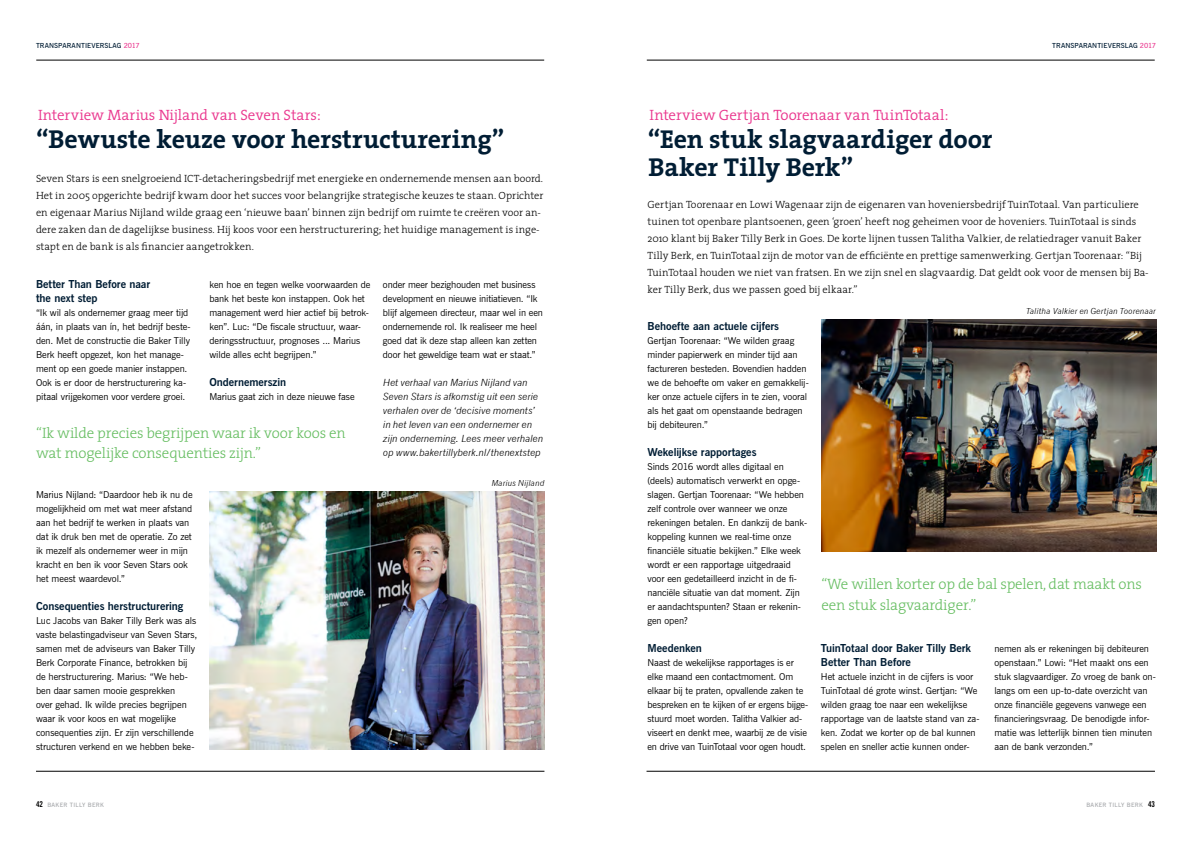
<style>
.page{position:relative;width:1191px;height:842px;background:#fff}
.page>*{position:absolute;margin:0;border:0;box-sizing:border-box;transform-origin:0 0}
.t1{font:700 26px/28px "The Serif";letter-spacing:-.005em;color:#001d34}
.t2{font:300 15px/20px "The Serif";letter-spacing:-.01em;color:#65bd60}
.t3{font:300 15px "The Serif";letter-spacing:-.005em;color:#ea368e}
.t4{font:700 11px/14px "News Gothic BT";letter-spacing:-.005em;color:#001d34}
.t5{font:300 10.5px/17px "The Serif";color:#000}
.t6{font:9.5px/14px "News Gothic BT";letter-spacing:-.005em;color:#000}
.t7{font:italic 9.5px/14px "News Gothic";letter-spacing:-.005em;color:#000}
.t8{font:italic 8px "News Gothic";letter-spacing:.01em;color:#000}
.t9{font:600 7px "News Gothic BT";letter-spacing:.01em;color:#001d34}
.t10{font:600 6px "News Gothic BT";letter-spacing:.05em;color:#a7a9ac}
.s1{color:#ea368e}
.s2{font-weight:700;font-stretch:condensed;font-size:8px;color:#000}
</style>
<div class="page">
<hr style="left:36px;top:771px;width:508px;height:1px;background:#000">
<hr style="left:646px;top:771px;width:509px;height:1px;background:#000">
<hr style="left:647px;top:60px;width:507px;height:1px;background:#000">
<hr style="left:36px;top:60px;width:508px;height:1px;background:#000">
<img style="left:209px;top:491px;width:335px;height:259px">
<img style="left:822px;top:319px;width:334px;height:233px">
<p class="t9" style="left:36px;top:41px;width:105px">TRANSPARANTIEVERSLAG <span class="s1">2017</span></p>
<p class="t9" style="left:1052px;top:41px;width:105px">TRANSPARANTIEVERSLAG <span class="s1">2017</span></p>
<h2 class="t3" style="left:38px;top:103px;width:284px">Interview Marius Nijland van Seven Stars:</h2>
<h1 class="t1" style="left:36px;top:125px;width:469px">“Bewuste keuze voor herstructurering”</h1>
<p class="t5" style="left:36px;top:169px;width:509px">Seven Stars is een snelgroeiend ICT-detacheringsbedrijf met energieke en ondernemende mensen aan boord.<br>Het in 2005 opgerichte bedrijf kwam door het succes voor belangrijke strategische keuzes te staan. Oprichter en eigenaar Marius Nijland wilde graag een ‘nieuwe baan’ binnen zijn bedrijf om ruimte te creëren voor an&shy;dere zaken dan de dagelijkse business. Hij koos voor een herstructurering; het huidige management is inge&shy;stapt en de bank is als financier aangetrokken.</p>
<p class="t4" style="left:36px;top:277px;width:116px">Better Than Before naar the next step</p>
<p class="t6" style="left:36px;top:306px;width:156px">“Ik wil als ondernemer graag meer tijd áán, in plaats van ín, het bedrijf beste&shy;den. Met de constructie die Baker Tilly Berk heeft opgezet, kon het manage&shy;ment op een goede manier instappen.<br>Ook is er door de herstructurering ka&shy;pitaal vrijgekomen voor verdere groei.</p>
<p class="t6" style="left:209px;top:278px;width:162px">ken hoe en tegen welke voorwaarden de bank het beste kon instappen. Ook het management werd hier actief bij betrok&shy;ken”. Luc: “De fiscale structuur, waar&shy;deringsstructuur, prognoses ... Marius wilde alles echt begrijpen.”</p>
<p class="t4" style="left:209px;top:375px;width:78px">Ondernemerszin</p>
<p class="t6" style="left:209px;top:390px;width:147px">Marius gaat zich in deze nieuwe fase</p>
<h2 class="t2" style="left:36px;top:423px;width:311px">“Ik wilde precies begrijpen waar ik voor koos en wat mogelijke consequenties zijn.”</h2>
<p class="t6" style="left:36px;top:488px;width:158px">Marius Nijland: “Daardoor heb ik nu de mogelijkheid om met wat meer afstand aan het bedrijf te werken in plaats van dat ik druk ben met de operatie. Zo zet ik mezelf als ondernemer weer in mijn kracht en ben ik voor Seven Stars ook het meest waardevol.”</p>
<p class="t4" style="left:36px;top:599px;width:149px">Consequenties herstructurering</p>
<p class="t6" style="left:36px;top:614px;width:163px">Luc Jacobs van Baker Tilly Berk was als vaste belastingadviseur van Seven Stars, samen met de adviseurs van Baker Tilly Berk Corporate Finance, betrokken bij de herstructurering. Marius: “We heb&shy;ben daar samen mooie gesprekken<br>over gehad. Ik wilde precies begrijpen waar ik voor koos en wat mogelijke consequenties zijn. Er zijn verschillende structuren verkend en we hebben beke-</p>
<p class="t6" style="left:383px;top:278px;width:162px">onder meer bezighouden met business development en nieuwe initiatieven. “Ik blijf algemeen directeur, maar wel in een ondernemende rol. Ik realiseer me heel goed dat ik deze stap alleen kan zetten door het geweldige team wat er staat.”</p>
<p class="t7" style="left:383px;top:376px;width:162px">Het verhaal van Marius Nijland van Seven Stars is afkomstig uit een serie verhalen over de ‘decisive moments’ in het leven van een ondernemer en zijn onderneming. Lees meer verhalen op www.bakertillyberk.nl/thenextstep</p>
<p class="t8" style="left:491px;top:478px;width:54px">Marius Nijland</p>
<h2 class="t3" style="left:649px;top:103px;width:300px">Interview Gertjan Toorenaar van TuinTotaal:</h2>
<h1 class="t1" style="left:648px;top:125px;width:346px">“Een stuk slagvaardiger door<br>Baker Tilly Berk”</h1>
<p class="t5" style="left:647px;top:196px;width:502px">Gertjan Toorenaar en Lowi Wagenaar zijn de eigenaren van hoveniersbedrijf TuinTotaal. Van particuliere tuinen tot openbare plantsoenen, geen ‘groen’ heeft nog geheimen voor de hoveniers. TuinTotaal is sinds 2010 klant bij Baker Tilly Berk in Goes. De korte lijnen tussen Talitha Valkier, de relatiedrager vanuit Baker Tilly Berk, en TuinTotaal zijn de motor van de efficiënte en prettige samenwerking. Gertjan Toorenaar: “Bij TuinTotaal houden we niet van fratsen. En we zijn snel en slagvaardig. Dat geldt ook voor de mensen bij Ba&shy;ker Tilly Berk, dus we passen goed bij elkaar.”</p>
<p class="t4" style="left:647px;top:319px;width:133px">Behoefte aan actuele cijfers</p>
<p class="t6" style="left:647px;top:334px;width:163px">Gertjan Toorenaar: “We wilden graag minder papierwerk en minder tijd aan factureren besteden. Bovendien hadden we de behoefte om vaker en gemakkelij&shy;ker onze actuele cijfers in te zien, vooral als het gaat om openstaande bedragen bij debiteuren.”</p>
<p class="t4" style="left:647px;top:445px;width:111px">Wekelijkse rapportages</p>
<p class="t6" style="left:647px;top:460px;width:161px">Sinds 2016 wordt alles digitaal en (deels) automatisch verwerkt en opge&shy;slagen. Gertjan Toorenaar: “We hebben zelf controle over wanneer we onze rekeningen betalen. En dankzij de bank&shy;koppeling kunnen we real-time onze financiële situatie bekijken.” Elke week wordt er een rapportage uitgedraaid voor een gedetailleerd inzicht in de fi&shy;nanciële situatie van dat moment. Zijn er aandachtspunten? Staan er rekenin&shy;gen open?</p>
<p class="t4" style="left:647px;top:641px;width:56px">Meedenken</p>
<p class="t6" style="left:647px;top:656px;width:162px">Naast de wekelijkse rapportages is er elke maand een contactmoment. Om elkaar bij te praten, opvallende zaken te bespreken en te kijken of er ergens bijge&shy;stuurd moet worden. Talitha Valkier ad&shy;viseert en denkt mee, waarbij ze de visie en drive van TuinTotaal voor ogen houdt.</p>
<p class="t8" style="left:1025px;top:306px;width:132px">Talitha Valkier en Gertjan Toorenaar</p>
<h2 class="t2" style="left:821px;top:573px;width:322px;line-height:21px">“We willen korter op de bal spelen, dat maakt ons een stuk slagvaardiger.”</h2>
<p class="t4" style="left:821px;top:641px;width:152px">TuinTotaal door Baker Tilly Berk<br>Better Than Before</p>
<p class="t6" style="left:821px;top:670px;width:160px">Het actuele inzicht in de cijfers is voor TuinTotaal dé grote winst. Gertjan: “We wilden graag toe naar een wekelijkse rapportage van de laatste stand van za&shy;ken. Zodat we korter op de bal kunnen spelen en sneller actie kunnen onder-</p>
<p class="t6" style="left:994px;top:642px;width:163px">nemen als er rekeningen bij debiteuren openstaan.” Lowi: “Het maakt ons een stuk slagvaardiger. Zo vroeg de bank on&shy;langs om een up-to-date overzicht van onze financiële gegevens vanwege een financieringsvraag. De benodigde infor&shy;matie was letterlijk binnen tien minuten aan de bank verzonden.”</p>
<p class="t10" style="left:36px;top:801px;width:69px"><span class="s2">42</span> BAKER TILLY BERK</p>
<p class="t10" style="left:1086px;top:801px;width:70px">BAKER TILLY BERK <span class="s2">43</span></p>
</div>
